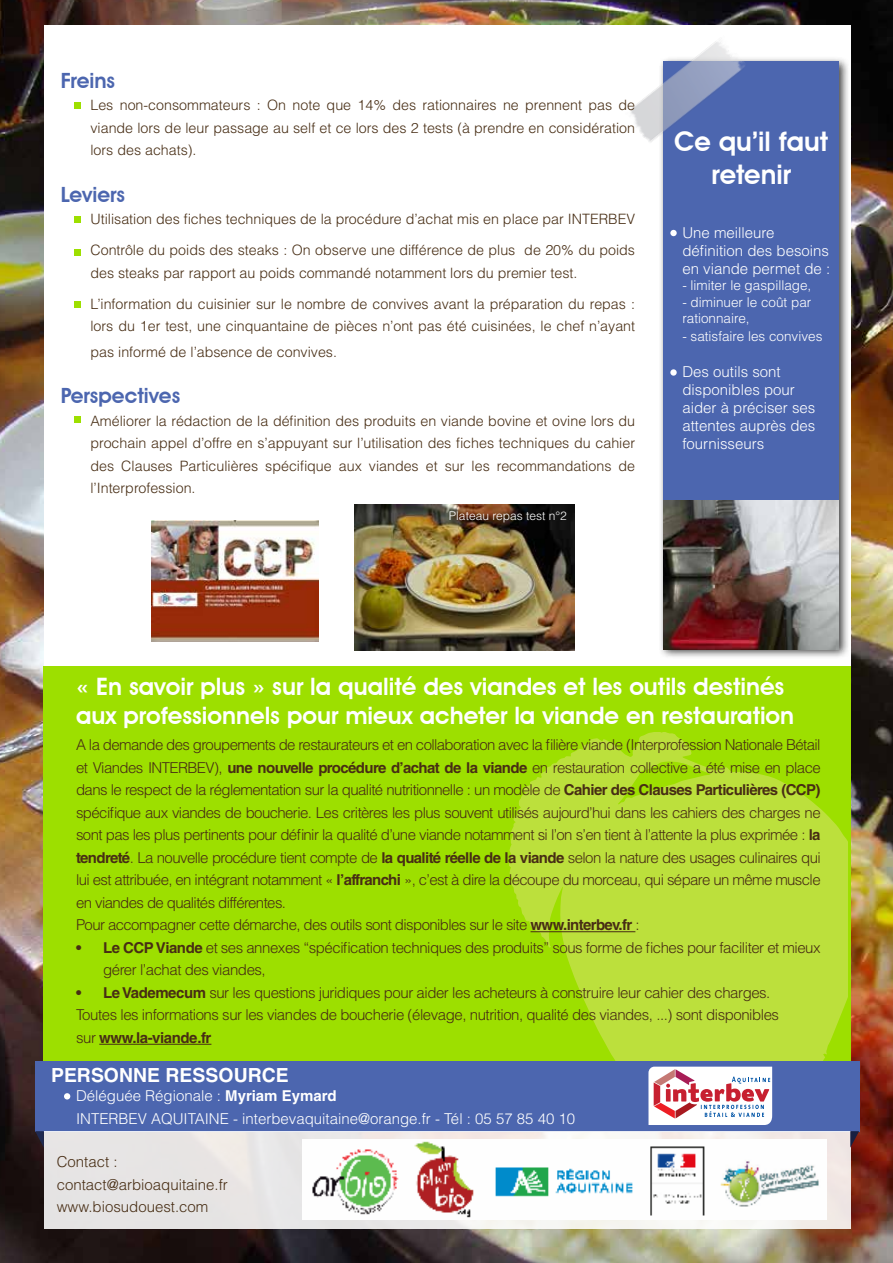
<style>
.page{position:relative;width:893px;height:1263px;background:#fff}
.page>*{position:absolute;margin:0;border:0;box-sizing:border-box;transform-origin:0 0}
.t1{font:600 27px/32.4px "Avant Garde IT Cby BT";color:#fff;text-align:center}
.t2{font:600 24px/28.8px "Avant Garde IT Cby BT";color:#fff}
.t3{font:600 21px "Avant Garde IT Cby BT";color:#4c66af}
.t4{font:700 19.5px "Helvetica LT Std";color:#fff}
.t5{font:300 15px/22.5px "Helvetica LT Std";letter-spacing:-.04em;color:#472d14}
.t6{font:300 15px/18px "Helvetica LT Std";color:#fff}
.t7{font:300 15px/22.5px "Helvetica LT Std";color:#472d14}
.t8{font:300 14.25px/22.5px "Helvetica LT Std";color:#472d14}
.t9{font:300 13.5px/16.2px "Helvetica LT Std";color:#fff}
.t10{font:300 12px "Helvetica LT Std";color:#fff}
.s1{font-weight:700}
</style>
<div class="page">
<img style="left:0;top:0;width:893px;height:1263px">
<div style="left:44px;top:26px;width:807px;height:1079px;background:#fff"></div>
<div style="left:659px;top:56px;width:191px;height:603px;background:#000;opacity:.75"></div>
<div style="left:664px;top:61px;width:175px;height:587px;background:#4c66af"></div>
<div style="left:44px;top:666px;width:807px;height:403px;background:#9ddf00"></div>
<svg style="left:509px;top:732px;width:338px;height:329px;fill:#bce03c"></svg>
<div style="left:35px;top:1061px;width:824px;height:70px;background:#4c66af"></div>
<img style="left:631px;top:41px;width:121px;height:110px">
<hr style="left:531px;top:931px;width:104px;height:1px;background:#472d14">
<hr style="left:99px;top:1044px;width:112px;height:1px;background:#472d14">
<img style="left:664px;top:500px;width:175px;height:149px">
<div style="left:670px;top:230px;width:7px;height:6px;background:#fff;border-radius:50%"></div>
<svg style="left:670px;top:369px;width:7px;height:7px"></svg>
<svg style="left:64px;top:1093px;width:6px;height:6px"></svg>
<img style="left:355px;top:505px;width:219px;height:145px">
<img style="left:151px;top:521px;width:168px;height:120px">
<svg style="left:648px;top:1067px;width:124px;height:58px;background:#e8c8cf"></svg>
<svg style="left:44px;top:1131px;width:806px;height:98px;background:#eae7e6"></svg>
<img style="left:303px;top:1139px;width:524px;height:81px">
<svg style="left:35px;top:1131px;width:9px;height:17px"></svg>
<svg style="left:850px;top:1131px;width:9px;height:17px"></svg>
<div style="left:74px;top:102px;width:7px;height:6px;background:#9ddf00"></div>
<div style="left:74px;top:216px;width:7px;height:7px;background:#9ddf00"></div>
<div style="left:74px;top:249px;width:7px;height:6px;background:#9ddf00"></div>
<div style="left:74px;top:302px;width:7px;height:6px;background:#9ddf00"></div>
<div style="left:74px;top:417px;width:7px;height:6px;background:#9ddf00"></div>
<h3 class="t3" style="left:61px;top:68px;width:56px">Freins</h3>
<p class="t8" style="left:90px;top:94px;width:546px;text-align:justify">Les non-consommateurs : On note que 14% des rationnaires ne prennent pas de viande lors de leur passage au self et ce lors des 2 tests (à prendre en considération lors des achats).</p>
<h3 class="t3" style="left:61px;top:182px;width:66px">Leviers</h3>
<p class="t8" style="left:90px;top:204px;width:546px;line-height:31px">Utilisation des fiches techniques de la procédure d’achat mis en place par INTERBEV<br>Contrôle du poids des steaks : On observe une différence de plus de 20% du poids</p>
<p class="t8" style="left:90px;top:257px;width:546px;line-height:31px">des steaks par rapport au poids commandé notamment lors du premier test.<br>L’information du cuisinier sur le nombre de convives avant la préparation du repas :</p>
<p class="t8" style="left:90px;top:314px;width:546px;line-height:25.2px">lors du 1er test, une cinquantaine de pièces n’ont pas été cuisinées, le chef n’ayant pas informé de l’absence de convives.</p>
<h3 class="t3" style="left:61px;top:383px;width:121px">Perspectives</h3>
<p class="t8" style="left:90px;top:409px;width:546px;text-align:justify">Améliorer la rédaction de la définition des produits en viande bovine et ovine lors du prochain appel d’offre en s’appuyant sur l’utilisation des fiches techniques du cahier des Clauses Particulières spécifique aux viandes et sur les recommandations de l’Interprofession.</p>
<p class="t10" style="left:449px;top:508px;width:119px">Plateau repas test n°2</p>
<h1 class="t1" style="left:674px;top:126px;width:155px">Ce qu’il faut retenir</h1>
<p class="t6" style="left:682px;top:224px;width:149px">Une meilleure définition des besoins en viande permet de :</p>
<p class="t9" style="left:682px;top:277px;width:131px">- limiter le gaspillage,</p>
<p class="t9" style="left:682px;top:294px;width:131px">- diminuer le coût par rationnaire,</p>
<p class="t9" style="left:682px;top:328px;width:142px">- satisfaire les convives</p>
<p class="t6" style="left:682px;top:362px;width:135px">Des outils sont disponibles pour aider à préciser ses attentes auprès des fournisseurs</p>
<h2 class="t2" style="left:76px;top:672px;width:720px">« En savoir plus » sur la qualité des viandes et les outils destinés aux professionnels pour mieux acheter la viande en restauration</h2>
<p class="t5" style="left:76px;top:733px;width:746px">A la demande des groupements de restaurateurs et en collaboration avec la filière viande (Interprofession Nationale Bétail et Viandes INTERBEV), <span class="s1">une nouvelle procédure d’achat de la viande</span> en restauration collective a été mise en place dans le respect de la réglementation sur la qualité nutritionnelle : un modèle de <span class="s1">Cahier des Clauses Particulières (CCP) </span>spécifique aux viandes de boucherie. Les critères les plus souvent utilisés aujourd’hui dans les cahiers des charges ne sont pas les plus pertinents pour définir la qualité d’une viande notamment si l’on s’en tient à l’attente la plus exprimée : <span class="s1">la tendreté</span>. La nouvelle procédure tient compte de <span class="s1">la qualité réelle de la viande</span> selon la nature des usages culinaires qui lui est attribuée, en intégrant notamment « <span class="s1">l’affranchi</span> », c’est à dire la découpe du morceau, qui sépare un même muscle en viandes de qualités différentes.<br>Pour accompagner cette démarche, des outils sont disponibles sur le site <span class="s1">www.interbev.fr</span> :</p>
<p class="t5" style="left:103px;top:936px;width:719px;text-indent:-27px"><span class="s1">• Le CCP Viande</span> et ses annexes “spécification techniques des produits” sous forme de fiches pour faciliter et mieux gérer l’achat des viandes,</p>
<p class="t5" style="left:76px;top:981px;width:704px"><span class="s1">• Le Vademecum</span> sur les questions juridiques pour aider les acheteurs à construire leur cahier des charges.<br>Toutes les informations sur les viandes de boucherie (élevage, nutrition, qualité des viandes, ...) sont disponibles sur <span class="s1">www.la-viande.fr</span></p>
<h3 class="t4" style="left:51px;top:1063px;width:239px">PERSONNE RESSOURCE</h3>
<p class="t6" style="left:76px;top:1085px;width:501px;line-height:22.5px">Déléguée Régionale : <span class="s1">Myriam Eymard<br></span>INTERBEV AQUITAINE - interbevaquitaine@orange.fr - Tél : 05 57 85 40 10</p>
<p class="t7" style="left:57px;top:1150px;width:173px">Contact : contact@arbioaquitaine.fr www.biosudouest.com</p>
</div>
